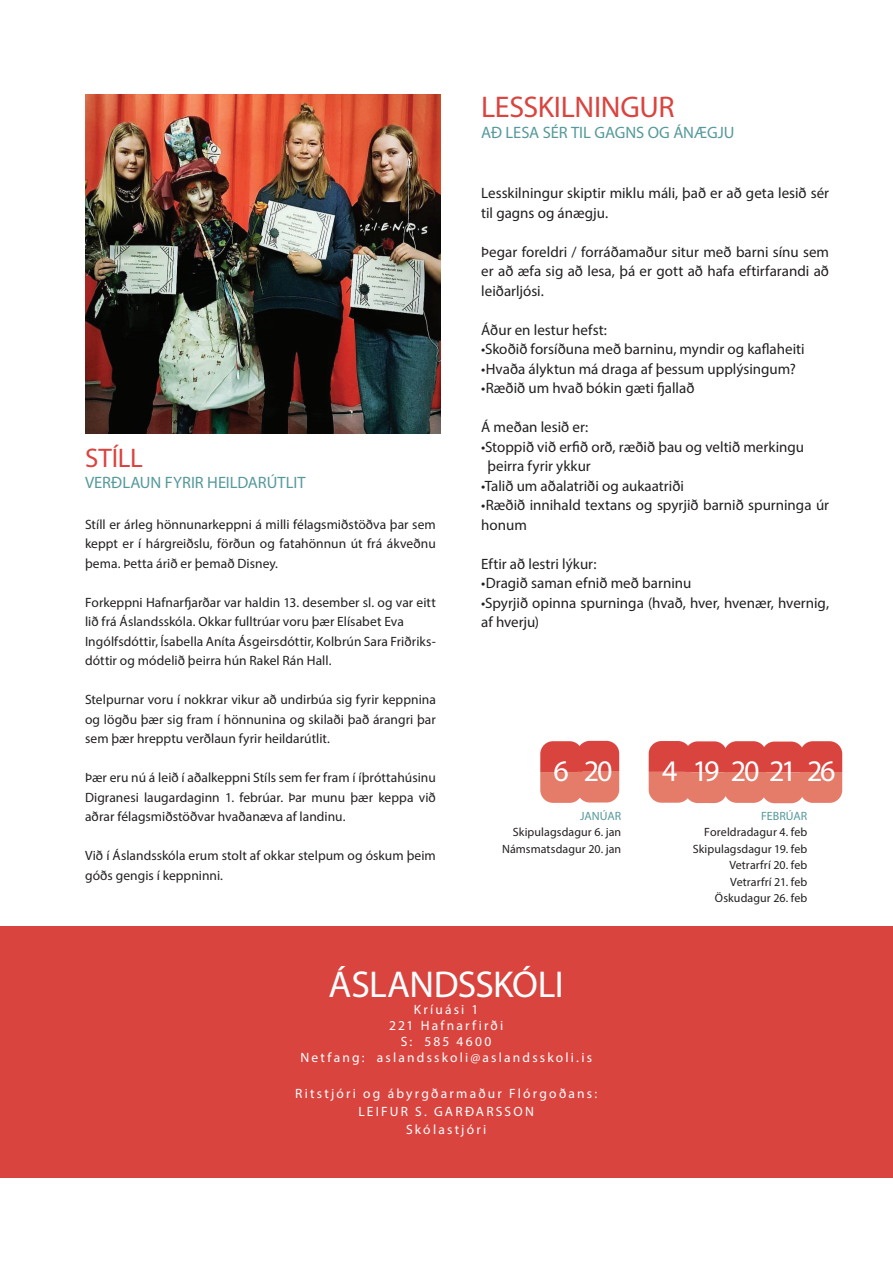
<style>
.page{position:relative;width:893px;height:1263px;background:#fff}
.page>*{position:absolute;margin:0;border:0;box-sizing:border-box;transform-origin:0 0}
.t1{font:37.5px "Myriad Pro";letter-spacing:-.015em;color:#fff}
.t2{font:30px "Myriad Pro";letter-spacing:-.01em;color:#da443f}
.t3{font:30px "Myriad Pro";letter-spacing:-.08em;color:#fff}
.t4{font:27px "Myriad Pro";letter-spacing:-.005em;color:#da443f}
.t5{font:16.5px "Myriad Pro";letter-spacing:-.005em;color:#55999b}
.t6{font:15px/19.5px "Myriad Pro";color:#231f20}
.t7{font:13.5px/19.5px "Myriad Pro";letter-spacing:.005em;color:#231f20;text-align:justify}
.t8{font:13.5px/16.2px "Myriad Pro";letter-spacing:.16em;color:#fff;text-align:center}
.t9{font:12px/16.5px "Myriad Pro";letter-spacing:.005em;color:#231f20;text-align:right}
.t10{font:12px "Myriad Pro";letter-spacing:.005em;color:#55999b}
</style>
<div class="page">
<div style="left:0;top:926px;width:893px;height:252px;background:#da443f"></div>
<img style="left:85px;top:94px;width:355px;height:339px">
<svg style="left:540px;top:741px;width:79px;height:62px;background:#e0685c"></svg>
<svg style="left:649px;top:741px;width:193px;height:62px;background:#e0665b"></svg>
<h3 class="t4" style="left:85px;top:441px;width:59px">STÍLL</h3>
<p class="t5" style="left:85px;top:472px;width:222px">VERÐLAUN FYRIR HEILDARÚTLIT</p>
<p class="t7" style="left:85px;top:514px;width:352px">Stíll er árleg hönnunarkeppni á milli félagsmiðstöðva þar sem keppt er í hárgreiðslu, förðun og fatahönnun út frá ákveðnu þema. Þetta árið er þemað Disney.</p>
<p class="t7" style="left:85px;top:592px;width:352px;text-align:left">Forkeppni Hafnarfjarðar var haldin 13. desember sl. og var eitt lið frá Áslandsskóla. Okkar fulltrúar voru þær Elísabet Eva Ingólfsdóttir, Ísabella Aníta Ásgeirsdóttir, Kolbrún Sara Friðriks&shy;dóttir og módelið þeirra hún Rakel Rán Hall.</p>
<p class="t7" style="left:85px;top:690px;width:352px">Stelpurnar voru í nokkrar vikur að undirbúa sig fyrir keppnina og lögðu þær sig fram í hönnunina og skilaði það árangri þar sem þær hrepptu verðlaun fyrir heildarútlit.</p>
<p class="t7" style="left:85px;top:768px;width:352px">Þær eru nú á leið í aðalkeppni Stíls sem fer fram í íþróttahúsinu Digranesi laugardaginn 1. febrúar. Þar munu þær keppa við aðrar félagsmiðstöðvar hvaðanæva af landinu.</p>
<p class="t7" style="left:85px;top:846px;width:352px">Við í Áslandsskóla erum stolt af okkar stelpum og óskum þeim góðs gengis í keppninni.</p>
<h2 class="t2" style="left:481px;top:88px;width:195px">LESSKILNINGUR</h2>
<p class="t5" style="left:481px;top:122px;width:255px">AÐ LESA SÉR TIL GAGNS OG ÁNÆGJU</p>
<p class="t6" style="left:481px;top:183px;width:349px">Lesskilningur skiptir miklu máli, það er að geta lesið sér til gagns og ánægju.</p>
<p class="t6" style="left:481px;top:242px;width:349px;text-align:justify">Þegar foreldri / forráðamaður situr með barni sínu sem er að æfa sig að lesa, þá er gott að hafa eftirfarandi að leiðarljósi.</p>
<p class="t6" style="left:481px;top:320px;width:127px">Áður en lestur hefst:</p>
<p class="t6" style="left:481px;top:339px;width:325px">•Skoðið forsíðuna með barninu, myndir og kaflaheiti</p>
<p class="t6" style="left:481px;top:359px;width:316px">•Hvaða ályktun má draga af þessum upplýsingum?</p>
<p class="t6" style="left:481px;top:378px;width:215px">•Ræðið um hvað bókin gæti fjallað</p>
<p class="t6" style="left:481px;top:417px;width:108px">Á meðan lesið er:</p>
<p class="t6" style="left:488px;top:437px;width:318px;text-indent:-6px">•Stoppið við erfið orð, ræðið þau og veltið merkingu þeirra fyrir ykkur</p>
<p class="t6" style="left:481px;top:476px;width:204px">•Talið um aðalatriði og aukaatriði</p>
<p class="t6" style="left:481px;top:495px;width:349px">•Ræðið innihald textans og spyrjið barnið spurninga úr honum</p>
<p class="t6" style="left:481px;top:554px;width:117px">Eftir að lestri lýkur:</p>
<p class="t6" style="left:481px;top:573px;width:212px">•Dragið saman efnið með barninu</p>
<p class="t6" style="left:481px;top:593px;width:349px">•Spyrjið opinna spurninga (hvað, hver, hvenær, hvernig, af hverju)</p>
<h2 class="t3" style="left:554px;top:752px;width:60px">6 20</h2>
<h2 class="t3" style="left:662px;top:752px;width:175px">4 19 20 21 26</h2>
<p class="t10" style="left:580px;top:808px;width:43px">JANÚAR</p>
<p class="t9" style="left:502px;top:824px;width:121px">Skipulagsdagur 6. jan<br>Námsmatsdagur 20. jan</p>
<p class="t10" style="left:761px;top:808px;width:48px">FEBRÚAR</p>
<p class="t9" style="left:693px;top:824px;width:116px">Foreldradagur 4. feb<br>Skipulagsdagur 19. feb<br>Vetrarfrí 20. feb<br>Vetrarfrí 21. feb<br>Öskudagur 26. feb</p>
<h1 class="t1" style="left:328px;top:962px;width:237px">ÁSLANDSSKÓLI</h1>
<p class="t8" style="left:300px;top:1001px;width:293px">Kríuási 1<br>221 Hafnarfirði<br>S: 585 4600<br>Netfang: aslandsskoli@aslandsskoli.is</p>
<p class="t8" style="left:295px;top:1084px;width:304px;line-height:18px">Ritstjóri og ábyrgðarmaður Flórgoðans:<br>LEIFUR S. GARÐARSSON<br>Skólastjóri</p>
</div>
